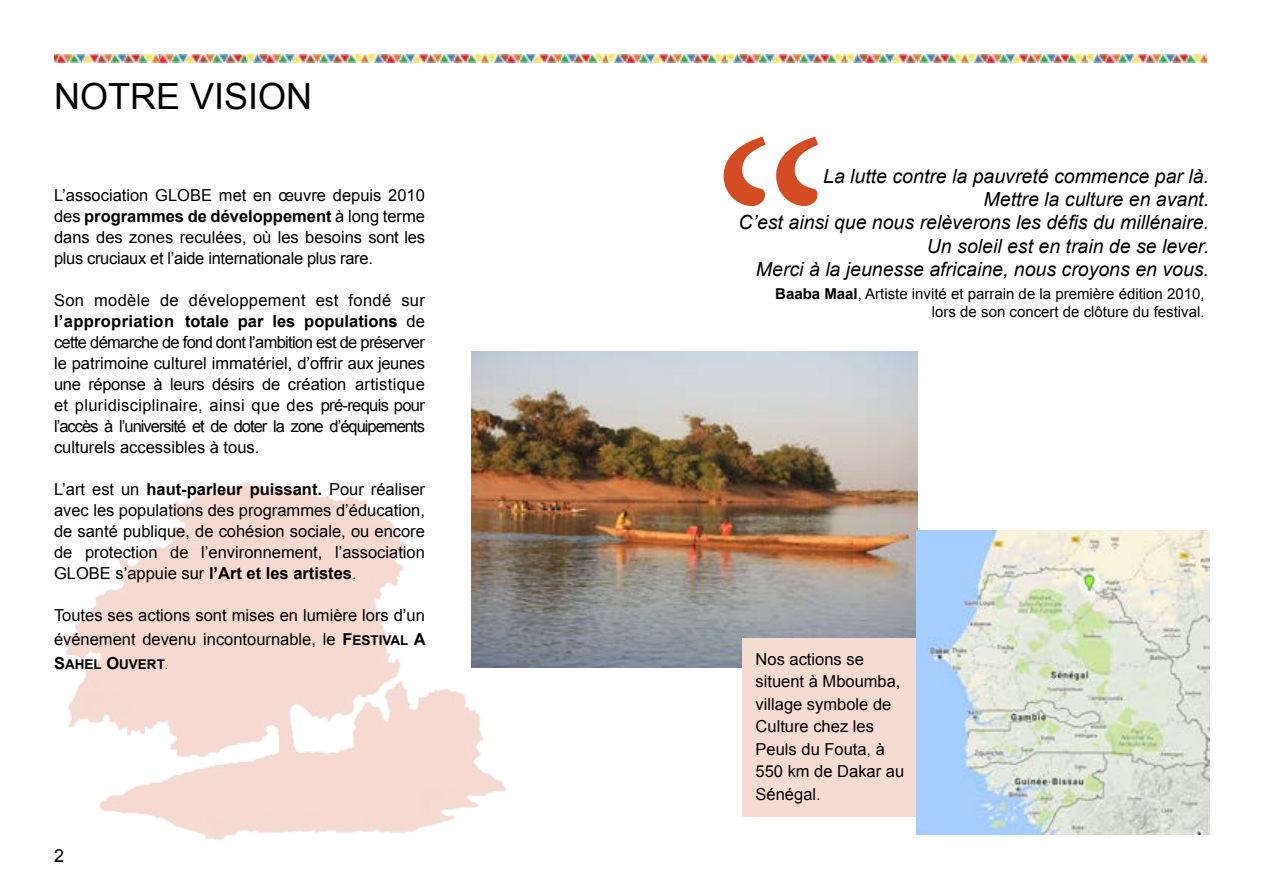
<style>
.page{position:relative;width:1263px;height:893px;background:#fff}
.page>*{position:absolute;margin:0;border:0;box-sizing:border-box;transform-origin:0 0}
.t1{font:300px "Minion Pro";color:#d34c24}
.t2{font:36px "Arial";color:#000}
.t3{font:italic 19.5px/23.4px "Arial";color:#000;text-align:right}
.t4{font:18px "Arial";color:#000}
.t5{font:16.5px/21px "Arial";color:#000;text-align:justify}
.t6{font:15px/18px "Arial";color:#000;text-align:right}
.t7{font:700 13.5px "Arial";color:#000}
.s1{font-weight:700}
.s2{font-weight:700;font-size:13.5px}
.s3{font-size:16.5px}
.s4{font-weight:400}
</style>
<div class="page">
<img style="left:65px;top:483px;width:441px;height:357px">
<img style="left:471px;top:351px;width:447px;height:317px">
<div style="left:742px;top:638px;width:175px;height:178px;background:#f6dbd3"></div>
<img style="left:916px;top:531px;width:293px;height:304px">
<img style="left:159px;top:54px;width:88px;height:8px">
<img style="left:247px;top:54px;width:960px;height:9px">
<img style="left:54px;top:54px;width:105px;height:8px">
<h2 class="t2" style="left:54px;top:72px;width:260px">NOTRE VISION</h2>
<p class="t5" style="left:54px;top:185px;width:372px">L’association GLOBE met en œuvre depuis 2010 des <span class="s1">programmes de développement</span> à long terme dans des zones reculées, où les besoins sont les plus cruciaux et l’aide internationale plus rare.</p>
<p class="t5" style="left:54px;top:290px;width:372px">Son modèle de développement est fondé sur <span class="s1">l’appropriation totale par les populations</span> de cette démarche de fond dont l’ambition est de préserver le patrimoine culturel immatériel, d’offrir aux jeunes une réponse à leurs désirs de création artistique et pluridisciplinaire, ainsi que des pré-requis pour l’accès à l’université et de doter la zone d’équipements culturels accessibles à tous.</p>
<p class="t5" style="left:54px;top:479px;width:372px">L’art est un <span class="s1">haut-parleur puissant.</span> Pour réaliser avec les populations des programmes d’éducation, de santé publique, de cohésion sociale, ou encore de protection de l’environnement, l’association GLOBE s’appuie sur <span class="s1">l’Art et les artistes</span>.</p>
<p class="t5" style="left:54px;top:603px;width:373px;line-height:24px">Toutes ses actions sont mises en lumière lors d’un événement devenu incontournable, le <span class="s1">F</span><span class="s2">ESTIVAL</span> <span class="s1">A</span></p>
<p class="t7" style="left:54px;top:655px;width:116px"><span class="s3">S</span>AHEL <span class="s3">O</span>UVERT<span class="s4">.</span></p>
<p class="t4" style="left:54px;top:844px;width:12px">2</p>
<h1 class="t1" style="left:711px;top:55px;width:121px">“</h1>
<p class="t3" style="left:739px;top:164px;width:472px">La lutte contre la pauvreté commence par là.<br>Mettre la culture en avant.<br>C’est ainsi que nous relèverons les défis du millénaire.<br>Un soleil est en train de se lever.<br>Merci à la jeunesse africaine, nous croyons en vous.</p>
<p class="t6" style="left:775px;top:285px;width:431px"><span class="s1">Baaba Maal</span>, Artiste invité et parrain de la première édition 2010, lors de son concert de clôture du festival.</p>
<p class="t5" style="left:756px;top:648px;width:150px;line-height:22.5px;text-align:left">Nos actions se situent à Mboumba, village symbole de<br>Culture chez les<br>Peuls du Fouta, à<br>550 km de Dakar au<br>Sénégal.</p>
</div>
